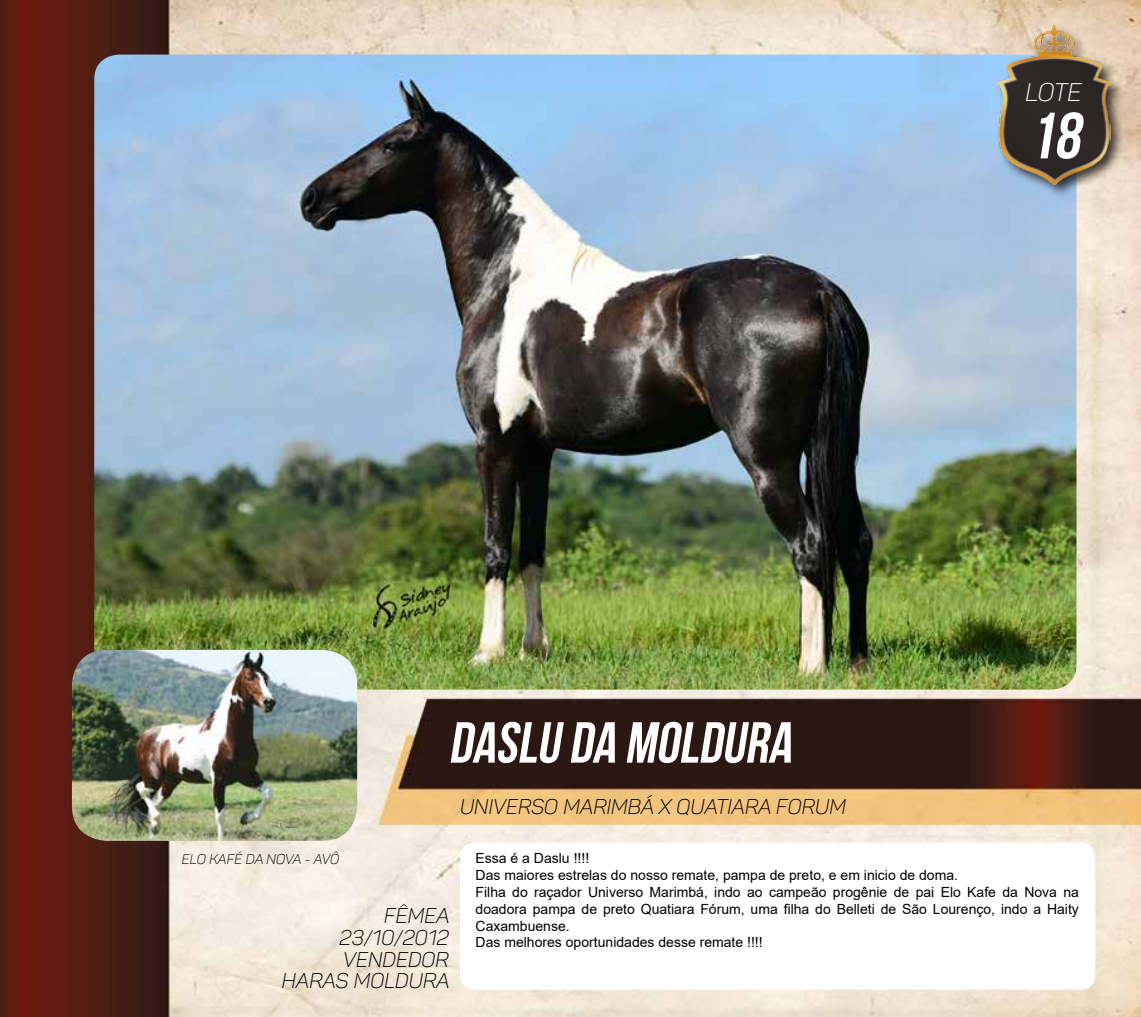
<style>
.page{position:relative;width:1141px;height:1017px;background:#fff}
.page>*{position:absolute;margin:0;border:0;box-sizing:border-box;transform-origin:0 0}
.t1{font:italic 700 65.27px "Bebas Neue";color:#fff}
.t2{font:italic 700 57.75px "Bebas Neue";color:#fff}
.t3{font:25.2px "Panton Lightitalic Caps";color:#fff}
.t4{font:21px/21.7px "Panton Lightitalic Caps";color:#000;text-align:right}
.t5{font:14px/16.8px "Arial";color:#000}
.t6{font:14px "Panton Lightitalic Caps";letter-spacing:-.01em;color:#000}
</style>
<div class="page">
<img style="left:0;top:0;width:1141px;height:1017px">
<div style="left:460px;top:843px;width:635px;height:147px;background:#fff;border-radius:15px"></div>
<img style="left:94px;top:55px;width:982px;height:635px">
<div style="left:996px;top:24px;width:130px;height:175px;background:#000;opacity:.75"></div>
<img style="left:997px;top:25px;width:113px;height:159px">
<img style="left:72px;top:650px;width:285px;height:191px">
<h3 class="t3" style="left:1025px;top:77px;width:58px">LOTE</h3>
<h1 class="t1" style="left:1028px;top:100px;width:64px">18</h1>
<h2 class="t2" style="left:448px;top:711px;width:354px">DASLU DA MOLDURA</h2>
<h3 class="t4" style="left:460px;top:796px;width:388px">UNIVERSO MARIMBÁ X QUATIARA FORUM</h3>
<p class="t6" style="left:182px;top:850px;width:159px">ELO KAFÉ DA NOVA - AVÔ</p>
<p class="t5" style="left:476px;top:850px;width:605px">Essa é a Daslu !!!!<br>Das maiores estrelas do nosso remate, pampa de preto, e em inicio de doma.<br>Filha do raçador Universo Marimbá, indo ao campeão progênie de pai Elo Kafe da Nova na doadora pampa de preto Quatiara Fórum, uma filha do Belleti de São Lourenço, indo a Haity Caxambuense.<br>Das melhores oportunidades desse remate !!!!</p>
<h3 class="t4" style="left:282px;top:905px;width:169px">FÊMEA<br>23/10/2012<br>VENDEDOR<br>HARAS MOLDURA</h3>
</div>
